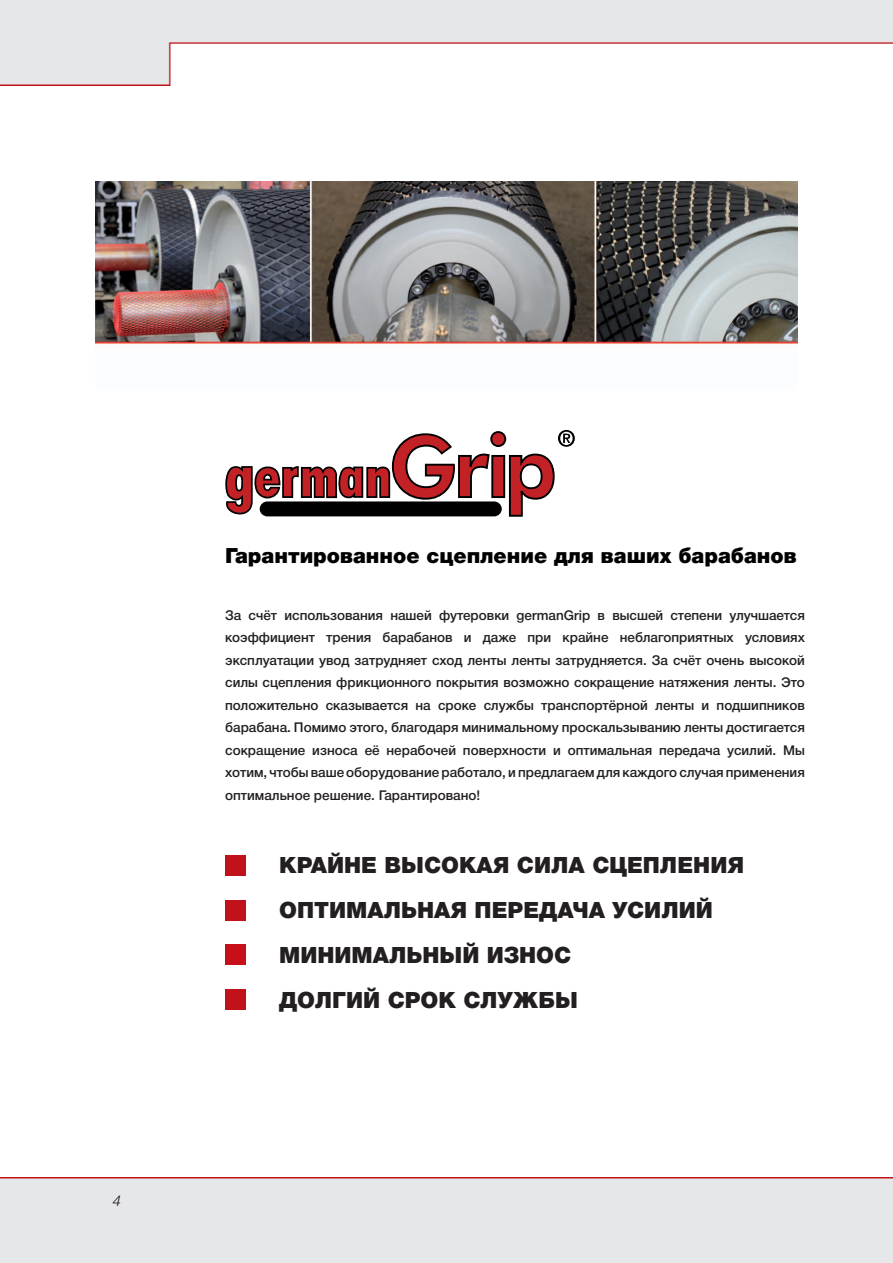
<style>
.page{position:relative;width:893px;height:1263px;background:#fff}
.page>*{position:absolute;margin:0;border:0;box-sizing:border-box;transform-origin:0 0}
.t1{font:800 85.8px "Futura BT";color:#c22225}
.t2{font:900 22.5px "Helvetica Neue Cyr";color:#231f20}
.t3{font:900 21px "Helvetica Neue Cyr";color:#000}
.t4{font:italic 300 15px "Helvetica Neue LT Pro";color:#231f20}
.t5{font:500 13.5px/22.5px "Helvetica Neue Cyr";color:#231f20;text-align:justify}
</style>
<div class="page">
<img style="left:0;top:0;width:893px;height:86px">
<div style="left:0;top:1177px;width:893px;height:86px;background:#e6e7e8"></div>
<svg style="left:225px;top:430px;width:350px;height:87px"></svg>
<div style="left:225px;top:855px;width:21px;height:21px;background:#c1121c"></div>
<div style="left:225px;top:900px;width:21px;height:20px;background:#c1121c"></div>
<div style="left:225px;top:944px;width:21px;height:21px;background:#c60f19"></div>
<div style="left:225px;top:989px;width:21px;height:21px;background:#c1121c"></div>
<img style="left:96px;top:182px;width:701px;height:162px">
<p class="t4" style="left:113px;top:1192px;width:10px">4</p>
<p class="t1" style="left:388px;top:414px;width:170px">Grip</p>
<p class="t3" style="left:225px;top:543px;width:573px">Гарантированное сцепление для ваших барабанов</p>
<p class="t5" style="left:225px;top:604px;width:581px">За счёт использования нашей футеровки germanGrip в высшей степени улучшается коэффициент трения барабанов и даже при крайне неблагоприятных условиях эксплуатации увод затрудняет сход ленты ленты затрудняется. За счёт очень высокой силы сцепления фрикционного покрытия возможно сокращение натяжения ленты. Это положительно сказывается на сроке службы транспортёрной ленты и подшипников барабана. Помимо этого, благодаря минимальному проскальзыванию ленты достигается сокращение износа её нерабочей поверхности и оптимальная передача усилий. Мы хотим, чтобы ваше оборудование работало, и предлагаем для каждого случая применения оптимальное решение. Гарантировано!</p>
<p class="t2" style="left:279px;top:853px;width:466px">КРАЙНЕ ВЫСОКАЯ СИЛА СЦЕПЛЕНИЯ</p>
<p class="t2" style="left:279px;top:898px;width:435px">ОПТИМАЛЬНАЯ ПЕРЕДАЧА УСИЛИЙ</p>
<p class="t2" style="left:279px;top:943px;width:294px">МИНИМАЛЬНЫЙ ИЗНОС</p>
<p class="t2" style="left:279px;top:988px;width:300px">ДОЛГИЙ СРОК СЛУЖБЫ</p>
</div>
